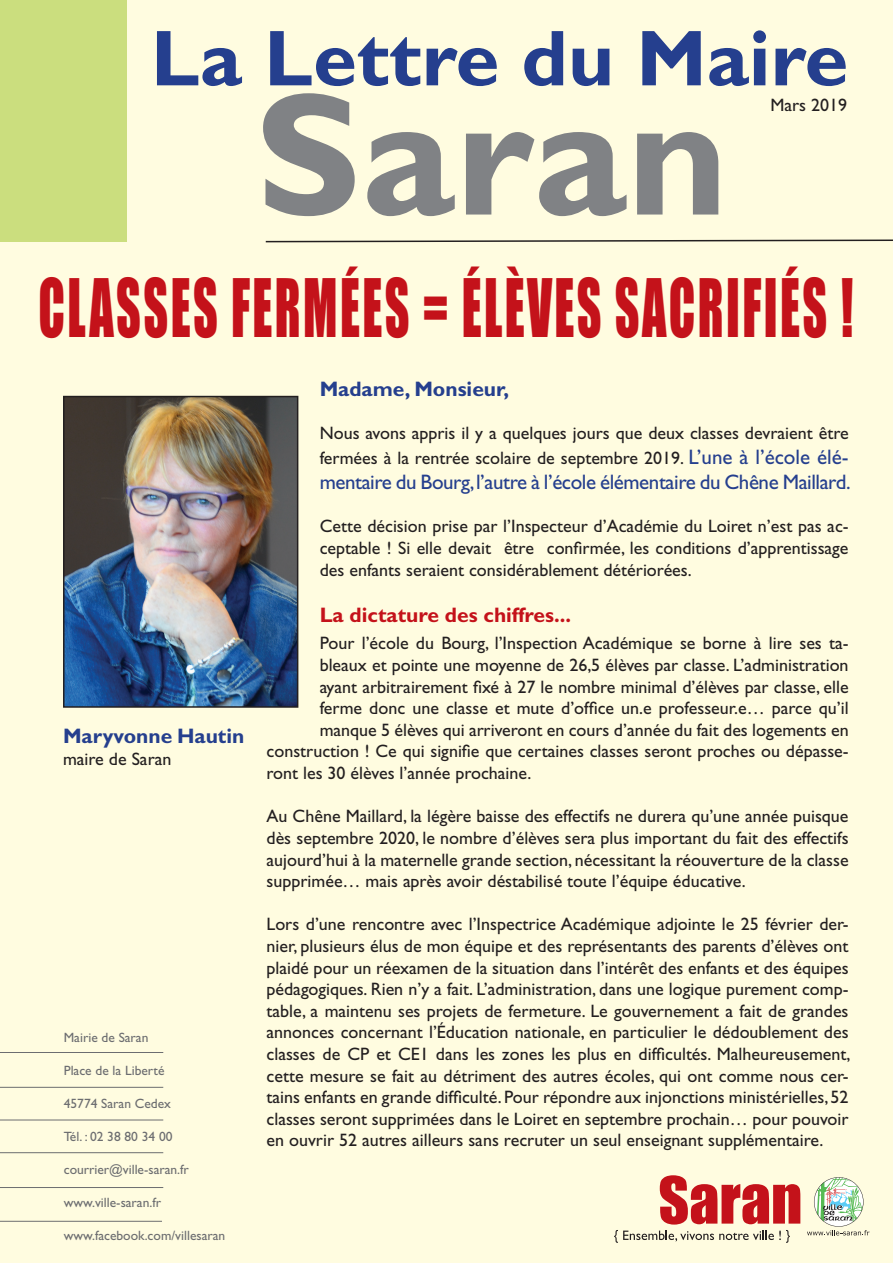
<style>
.page{position:relative;width:893px;height:1263px;background:#fffce0}
.page>*{position:absolute;margin:0;border:0;box-sizing:border-box;transform-origin:0 0}
.t1{font:700 175.5px "Gill Sans Std";color:#808285}
.t2{font:700 79.5px "Gill Sans Std";color:#253f8e}
.t3{font:73.95px "Impact";letter-spacing:.05em;color:#c4121a;scale:.65 1}
.t4{font:21px "Gill Sans Std";letter-spacing:-.02em;color:#253f8e}
.t5{font:700 21px "Gill Sans Std";color:#253f8e}
.t6{font:700 21px "Gill Sans Std";color:#c4121a}
.t7{font:18px/21.6px "Gill Sans Std";color:#231f20;text-align:justify}
.t8{font:13.5px "Gill Sans Std";color:#6c6d70}
.s1{font-size:21px;color:#253f8e}
</style>
<div class="page">
<div style="left:0;top:0;width:127px;height:242px;background:#cbde7e"></div>
<svg style="left:264px;top:239px;width:629px;height:4px;background:#aca997"></svg>
<img style="left:66px;top:399px;width:229px;height:306px">
<div style="left:63px;top:396px;width:235px;height:312px;border:2px solid #231f20"></div>
<svg style="left:660px;top:1175px;width:140px;height:49px;background:#da6c66"></svg>
<svg style="left:614px;top:1230px;width:176px;height:13px;background:#d2cfb8"></svg>
<svg style="left:807px;top:1177px;width:62px;height:58px"></svg>
<hr style="left:0;top:1052px;width:163px;height:1px;background:#6c6d70">
<hr style="left:0;top:1087px;width:163px;height:1px;background:#6c6d70">
<hr style="left:0;top:1119px;width:163px;height:1px;background:#6c6d70">
<hr style="left:0;top:1152px;width:163px;height:1px;background:#6c6d70">
<hr style="left:0;top:1187px;width:163px;height:1px;background:#6c6d70">
<hr style="left:0;top:1221px;width:162px;height:1px;background:#6c6d70">
<h2 class="t2" style="left:151px;top:11px;width:699px">La Lettre du Maire</h2>
<h1 class="t1" style="left:256px;top:51px;width:475px">Saran</h1>
<p class="t7" style="left:770px;top:94px;width:78px">Mars 2019</p>
<h3 class="t3" style="left:39px;top:250px;width:1255px">CLASSES FERMÉES = ÉLÈVES SACRIFIÉS !</h3>
<p class="t5" style="left:63px;top:724px;width:183px">Maryvonne Hautin</p>
<p class="t7" style="left:63px;top:748px;width:110px">maire de Saran</p>
<p class="t8" style="left:64px;top:1030px;width:86px">Mairie de Saran</p>
<p class="t8" style="left:64px;top:1063px;width:102px">Place de la Liberté</p>
<p class="t8" style="left:64px;top:1096px;width:109px">45774 Saran Cedex</p>
<p class="t8" style="left:64px;top:1129px;width:110px">Tél. : 02 38 80 34 00</p>
<p class="t8" style="left:64px;top:1162px;width:127px">courrier@ville-saran.fr</p>
<p class="t8" style="left:64px;top:1195px;width:99px">www.ville-saran.fr</p>
<p class="t8" style="left:64px;top:1228px;width:163px">www.facebook.com/villesaran</p>
<p class="t5" style="left:320px;top:376px;width:191px">Madame, Monsieur,</p>
<p class="t7" style="left:320px;top:420px;width:531px;line-height:25.2px">Nous avons appris il y a quelques jours que deux classes devraient être fermées à la rentrée scolaire de septembre 2019. <span class="s1">L’une à l’école élé-</span></p>
<p class="t4" style="left:320px;top:470px;width:533px">mentaire du Bourg, l’autre à l’école élémentaire du Chêne Maillard.</p>
<p class="t7" style="left:320px;top:516px;width:530px">Cette décision prise par l’Inspecteur d’Académie du Loiret n’est pas ac&shy;ceptable ! Si elle devait être confirmée, les conditions d’apprentissage des enfants seraient considérablement détériorées.</p>
<p class="t6" style="left:320px;top:603px;width:253px">La dictature des chiffres...</p>
<p class="t7" style="left:320px;top:633px;width:530px">Pour l’école du Bourg, l’Inspection Académique se borne à lire ses ta-</p>
<p class="t7" style="left:320px;top:654px;width:530px">bleaux et pointe une moyenne de 26,5 élèves par classe. L’administration</p>
<p class="t7" style="left:320px;top:676px;width:530px">ayant arbitrairement fixé à 27 le nombre minimal d’élèves par classe, elle</p>
<p class="t7" style="left:320px;top:697px;width:530px">ferme donc une classe et mute d’office un.e professeur.e… parce qu’il</p>
<p class="t7" style="left:320px;top:719px;width:531px">manque 5 élèves qui arriveront en cours d’année du fait des logements en</p>
<p class="t7" style="left:266px;top:741px;width:584px">construction ! Ce qui signifie que certaines classes seront proches ou dépasse-</p>
<p class="t7" style="left:266px;top:762px;width:266px">ront les 30 élèves l’année prochaine.</p>
<p class="t7" style="left:266px;top:805px;width:584px">Au Chêne Maillard, la légère baisse des effectifs ne durera qu’une année puisque dès septembre 2020, le nombre d’élèves sera plus important du fait des effectifs aujourd’hui à la maternelle grande section, nécessitant la réouverture de la classe supprimée… mais après avoir déstabilisé toute l’équipe éducative.</p>
<p class="t7" style="left:266px;top:913px;width:585px">Lors d’une rencontre avec l’Inspectrice Académique adjointe le 25 février der&shy;nier, plusieurs élus de mon équipe et des représentants des parents d’élèves ont plaidé pour un réexamen de la situation dans l’intérêt des enfants et des équipes pédagogiques. Rien n’y a fait. L’administration, dans une logique purement comp&shy;table, a maintenu ses projets de fermeture. Le gouvernement a fait de grandes annonces concernant l’Éducation nationale, en particulier le dédoublement des classes de CP et CE1 dans les zones les plus en difficultés. Malheureusement, cette mesure se fait au détriment des autres écoles, qui ont comme nous cer&shy;tains enfants en grande difficulté. Pour répondre aux injonctions ministérielles, 52 classes seront supprimées dans le Loiret en septembre prochain… pour pouvoir en ouvrir 52 autres ailleurs sans recruter un seul enseignant supplémentaire.</p>
</div>
